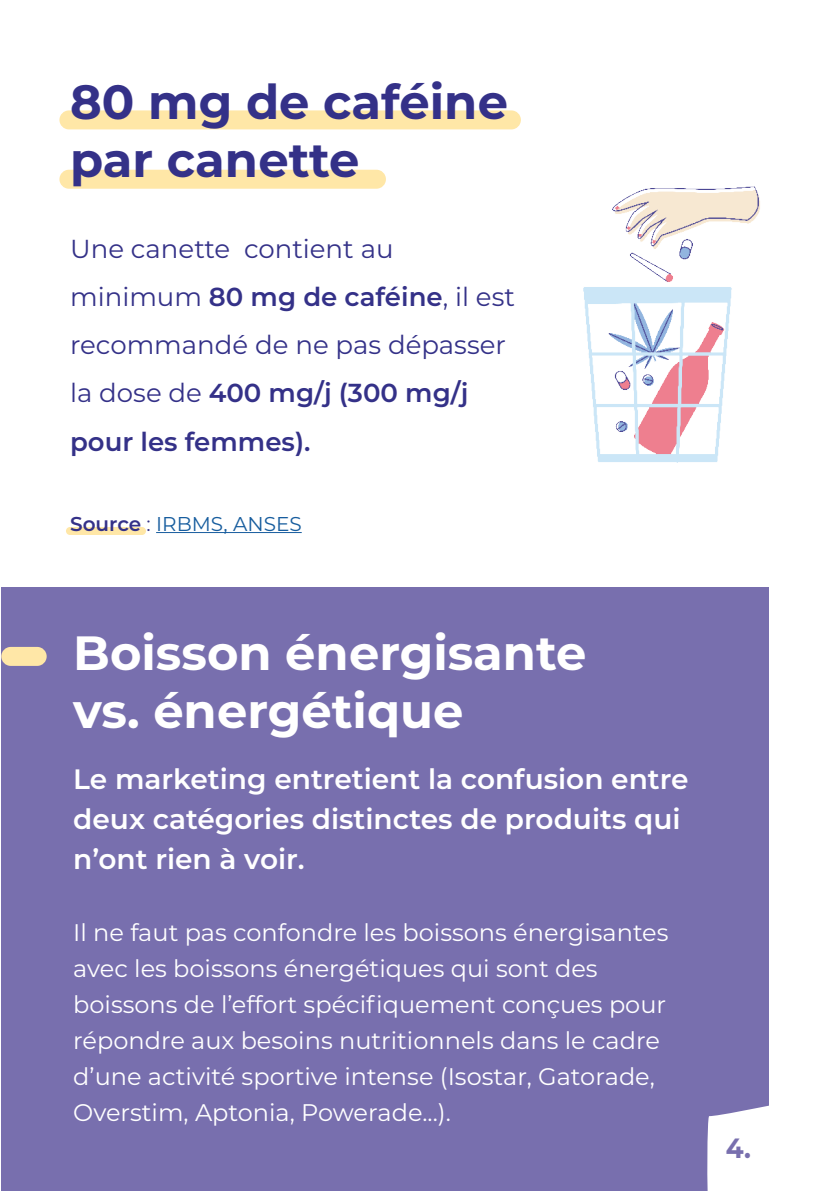
<style>
.page{position:relative;width:840px;height:1191px;background:#fff}
.page>*{position:absolute;margin:0;border:0;box-sizing:border-box;transform-origin:0 0}
.Style_de_paragraphe{font:700 48px "Montserrat";color:#fff}
.Style_de_paragraphe-2{font:700 48px "Montserrat";color:#343188}
.Style_de_paragraphe-3{font:600 28px/40px "Montserrat";color:#fff}
.t1{font:700 27.8px "Montserrat";color:#786fae;scale:.93 1}
.Style_de_paragraphe-4{font:26px/48px "Montserrat";color:#343188}
.Style_de_paragraphe-5{font:24px/36px "Montserrat";color:#fff}
.Style_de_paragraphe-6{font:20px "Montserrat";color:#175d9e}
.s1{font-weight:600}
.s2{font-weight:600;color:#343188}
.s3{color:#343188}
</style>
<div class="page">
<div style="left:66px;top:527px;width:80px;height:8px;background:#ffe7a7;border-radius:4px"></div>
<div style="left:59px;top:170px;width:327px;height:19px;background:#ffe7a7;border-radius:9px"></div>
<div style="left:59px;top:110px;width:461px;height:19px;background:#ffe7a7;border-radius:9px"></div>
<img style="left:583px;top:186px;width:177px;height:277px">
<hr style="left:156px;top:532px;width:145px;height:1px;background:#175d9e">
<div style="left:1px;top:588px;width:767px;height:603px;background:#786fae"></div>
<svg style="left:707px;top:1105px;width:62px;height:86px;background:#f3f2f8"></svg>
<div style="left:1px;top:647px;width:46px;height:19px;background:#ffe7a7;border-radius:9px"></div>
<p class="Style_de_paragraphe-2" style="left:70px;top:67px;width:439px">80 mg de caféine</p>
<p class="Style_de_paragraphe-2" style="left:70px;top:125px;width:290px">par canette</p>
<p class="Style_de_paragraphe-4" style="left:70px;top:224px;width:446px">Une canette contient au minimum <span class="s1">80 mg de caféine</span>, il est recommandé de ne pas dépasser la dose de <span class="s1">400 mg/j (300 mg/j pour les femmes).</span></p>
<p class="Style_de_paragraphe-6" style="left:70px;top:510px;width:233px"><span class="s2">Source</span> <span class="s3">:</span> IRBMS, ANSES</p>
<p class="Style_de_paragraphe" style="left:73px;top:618px;width:514px">Boisson énergisante</p>
<p class="Style_de_paragraphe" style="left:73px;top:676px;width:391px">vs. énergétique</p>
<p class="Style_de_paragraphe-3" style="left:73px;top:758px;width:616px">Le marketing entretient la confusion entre deux catégories distinctes de produits qui n’ont rien à voir.</p>
<p class="Style_de_paragraphe-5" style="left:73px;top:913px;width:596px">Il ne faut pas confondre les boissons énergisantes avec les boissons énergétiques qui sont des boissons de l’effort spécifiquement conçues pour répondre aux besoins nutritionnels dans le cadre d’une activité sportive intense (Isostar, Gatorade, Overstim, Aptonia, Powerade...).</p>
<p class="t1" style="left:725px;top:1128px;width:29px">4.</p>
</div>
